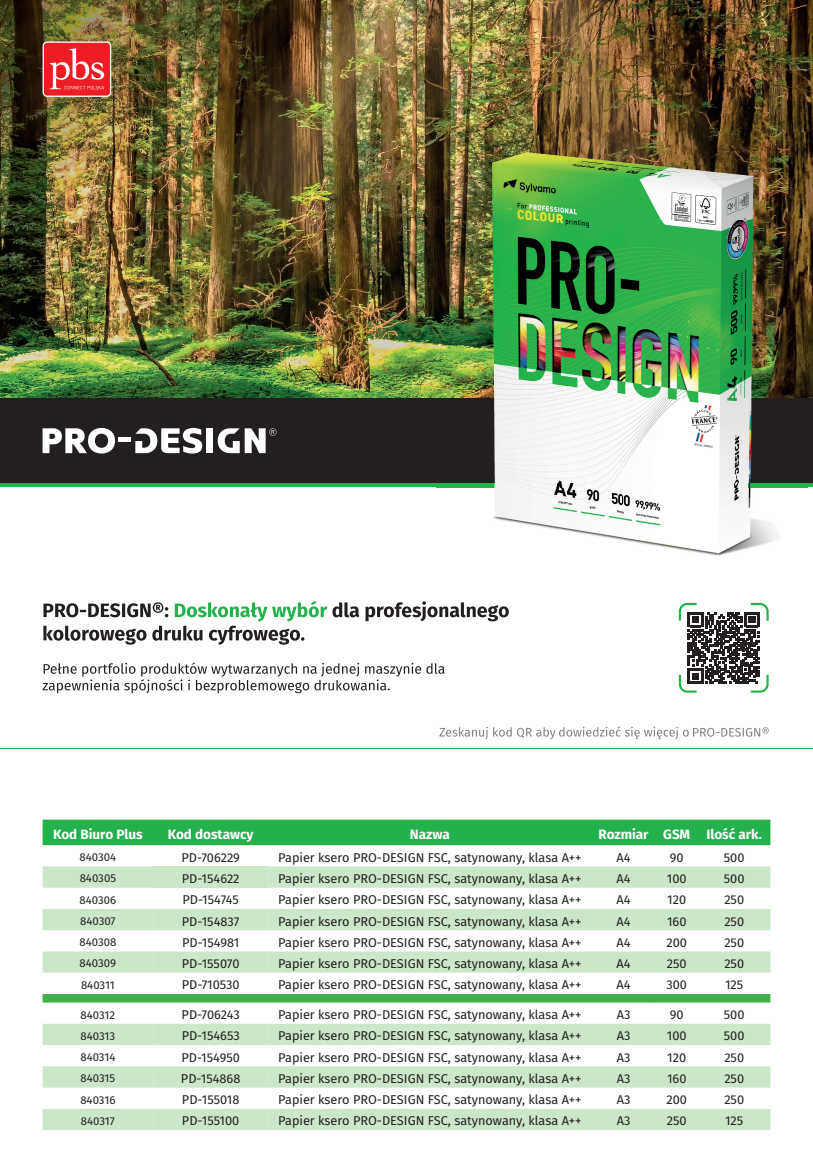
<style>
.page{position:relative;width:813px;height:1174px;background:#fff}
.page>*{position:absolute;margin:0;border:0;box-sizing:border-box;transform-origin:0 0}
.t1{font:700 13.5px "Fira Sans";color:#fff}
.t2{font:12.75px "Fira Sans";color:#231f20}
.t3{font:11.4px "Fira Sans";color:#231f20}
</style>
<div class="page">
<div style="left:43px;top:819px;width:727px;height:26px;background:#24b04b"></div>
<div style="left:43px;top:866px;width:727px;height:21px;background:#cce6ca"></div>
<div style="left:153px;top:866px;width:115px;height:21px;background:#cce6ca"></div>
<svg style="left:43px;top:909px;width:727px;height:221px"></svg>
<div style="left:0;top:398px;width:812px;height:85px;background:#231f20"></div>
<svg style="left:43px;top:428px;width:72px;height:25px"></svg>
<svg style="left:135px;top:428px;width:67px;height:25px"></svg>
<div style="left:206px;top:428px;width:7px;height:25px;background:#fff"></div>
<div style="left:118px;top:437px;width:13px;height:5px;background:#fff"></div>
<svg style="left:217px;top:428px;width:59px;height:25px"></svg>
<hr style="left:0;top:483px;width:812px;height:4px;background:#23b24b">
<img style="left:436px;top:165px;width:371px;height:391px">
<img style="left:436px;top:398px;width:371px;height:1px">
<svg style="left:43px;top:601px;width:465px;height:43px"></svg>
<svg style="left:43px;top:662px;width:401px;height:31px"></svg>
<hr style="left:0;top:748px;width:812px;height:1px;background:#23b24b">
<svg style="left:439px;top:726px;width:329px;height:13px"></svg>
<svg style="left:678px;top:603px;width:90px;height:89px"></svg>
<img style="left:0;top:0;width:406px;height:398px">
<img style="left:406px;top:0;width:383px;height:165px">
<img style="left:789px;top:0;width:23px;height:398px">
<img style="left:406px;top:165px;width:30px;height:233px">
<svg style="left:43px;top:41px;width:68px;height:56px;background:#ef4d51"></svg>
<p class="t1" style="left:53px;top:822px;width:91px">Kod Biuro Plus</p>
<p class="t1" style="left:168px;top:822px;width:87px">Kod dostawcy</p>
<p class="t1" style="left:410px;top:822px;width:41px">Nazwa</p>
<p class="t1" style="left:598px;top:822px;width:51px">Rozmiar</p>
<p class="t1" style="left:663px;top:822px;width:28px">GSM</p>
<p class="t1" style="left:706px;top:822px;width:57px">Ilość ark.</p>
<p class="t3" style="left:79px;top:848px;width:38px">840304</p>
<p class="t2" style="left:181px;top:847px;width:60px">PD-706229</p>
<p class="t2" style="left:278px;top:847px;width:305px">Papier ksero PRO-DESIGN FSC, satynowany, klasa A++</p>
<p class="t2" style="left:616px;top:847px;width:15px">A4</p>
<p class="t2" style="left:669px;top:847px;width:15px">90</p>
<p class="t2" style="left:723px;top:847px;width:22px">500</p>
<p class="t3" style="left:80px;top:869px;width:38px">840305</p>
<p class="t2" style="left:182px;top:869px;width:59px">PD-154622</p>
<p class="t2" style="left:278px;top:869px;width:305px">Papier ksero PRO-DESIGN FSC, satynowany, klasa A++</p>
<p class="t2" style="left:616px;top:869px;width:15px">A4</p>
<p class="t2" style="left:666px;top:869px;width:21px">100</p>
<p class="t2" style="left:723px;top:869px;width:22px">500</p>
<p class="t3" style="left:79px;top:891px;width:38px">840306</p>
<p class="t2" style="left:182px;top:890px;width:58px">PD-154745</p>
<p class="t2" style="left:278px;top:890px;width:305px">Papier ksero PRO-DESIGN FSC, satynowany, klasa A++</p>
<p class="t2" style="left:616px;top:890px;width:15px">A4</p>
<p class="t2" style="left:667px;top:890px;width:20px">120</p>
<p class="t2" style="left:724px;top:890px;width:21px">250</p>
<p class="t3" style="left:80px;top:912px;width:37px">840307</p>
<p class="t2" style="left:182px;top:911px;width:59px">PD-154837</p>
<p class="t2" style="left:278px;top:911px;width:305px">Papier ksero PRO-DESIGN FSC, satynowany, klasa A++</p>
<p class="t2" style="left:616px;top:911px;width:15px">A4</p>
<p class="t2" style="left:666px;top:911px;width:21px">160</p>
<p class="t2" style="left:724px;top:911px;width:21px">250</p>
<p class="t3" style="left:79px;top:933px;width:38px">840308</p>
<p class="t2" style="left:182px;top:932px;width:59px">PD-154981</p>
<p class="t2" style="left:278px;top:932px;width:305px">Papier ksero PRO-DESIGN FSC, satynowany, klasa A++</p>
<p class="t2" style="left:616px;top:932px;width:15px">A4</p>
<p class="t2" style="left:666px;top:932px;width:22px">200</p>
<p class="t2" style="left:724px;top:932px;width:21px">250</p>
<p class="t3" style="left:80px;top:955px;width:38px">840309</p>
<p class="t2" style="left:182px;top:954px;width:59px">PD-155070</p>
<p class="t2" style="left:278px;top:954px;width:305px">Papier ksero PRO-DESIGN FSC, satynowany, klasa A++</p>
<p class="t2" style="left:616px;top:954px;width:15px">A4</p>
<p class="t2" style="left:666px;top:954px;width:21px">250</p>
<p class="t2" style="left:724px;top:954px;width:21px">250</p>
<p class="t3" style="left:81px;top:976px;width:35px">840311</p>
<p class="t2" style="left:182px;top:975px;width:59px">PD-710530</p>
<p class="t2" style="left:278px;top:975px;width:305px">Papier ksero PRO-DESIGN FSC, satynowany, klasa A++</p>
<p class="t2" style="left:616px;top:975px;width:15px">A4</p>
<p class="t2" style="left:666px;top:975px;width:22px">300</p>
<p class="t2" style="left:724px;top:975px;width:20px">125</p>
<p class="t3" style="left:81px;top:1006px;width:36px">840312</p>
<p class="t2" style="left:181px;top:1005px;width:60px">PD-706243</p>
<p class="t2" style="left:278px;top:1005px;width:305px">Papier ksero PRO-DESIGN FSC, satynowany, klasa A++</p>
<p class="t2" style="left:616px;top:1005px;width:15px">A3</p>
<p class="t2" style="left:669px;top:1005px;width:15px">90</p>
<p class="t2" style="left:723px;top:1005px;width:22px">500</p>
<p class="t3" style="left:80px;top:1027px;width:36px">840313</p>
<p class="t2" style="left:181px;top:1026px;width:59px">PD-154653</p>
<p class="t2" style="left:278px;top:1026px;width:305px">Papier ksero PRO-DESIGN FSC, satynowany, klasa A++</p>
<p class="t2" style="left:616px;top:1026px;width:15px">A3</p>
<p class="t2" style="left:666px;top:1026px;width:21px">100</p>
<p class="t2" style="left:723px;top:1026px;width:22px">500</p>
<p class="t3" style="left:80px;top:1048px;width:36px">840314</p>
<p class="t2" style="left:181px;top:1047px;width:60px">PD-154950</p>
<p class="t2" style="left:278px;top:1047px;width:305px">Papier ksero PRO-DESIGN FSC, satynowany, klasa A++</p>
<p class="t2" style="left:616px;top:1047px;width:15px">A3</p>
<p class="t2" style="left:667px;top:1047px;width:20px">120</p>
<p class="t2" style="left:724px;top:1047px;width:21px">250</p>
<p class="t3" style="left:80px;top:1069px;width:36px">840315</p>
<p class="t2" style="left:181px;top:1068px;width:61px">PD-154868</p>
<p class="t2" style="left:278px;top:1068px;width:305px">Papier ksero PRO-DESIGN FSC, satynowany, klasa A++</p>
<p class="t2" style="left:616px;top:1068px;width:15px">A3</p>
<p class="t2" style="left:666px;top:1068px;width:21px">160</p>
<p class="t2" style="left:724px;top:1068px;width:21px">250</p>
<p class="t3" style="left:80px;top:1091px;width:37px">840316</p>
<p class="t2" style="left:182px;top:1090px;width:59px">PD-155018</p>
<p class="t2" style="left:278px;top:1090px;width:305px">Papier ksero PRO-DESIGN FSC, satynowany, klasa A++</p>
<p class="t2" style="left:616px;top:1090px;width:15px">A3</p>
<p class="t2" style="left:666px;top:1090px;width:22px">200</p>
<p class="t2" style="left:724px;top:1090px;width:21px">250</p>
<p class="t3" style="left:81px;top:1112px;width:35px">840317</p>
<p class="t2" style="left:182px;top:1111px;width:59px">PD-155100</p>
<p class="t2" style="left:278px;top:1111px;width:305px">Papier ksero PRO-DESIGN FSC, satynowany, klasa A++</p>
<p class="t2" style="left:616px;top:1111px;width:15px">A3</p>
<p class="t2" style="left:666px;top:1111px;width:21px">250</p>
<p class="t2" style="left:724px;top:1111px;width:20px">125</p>
</div>
